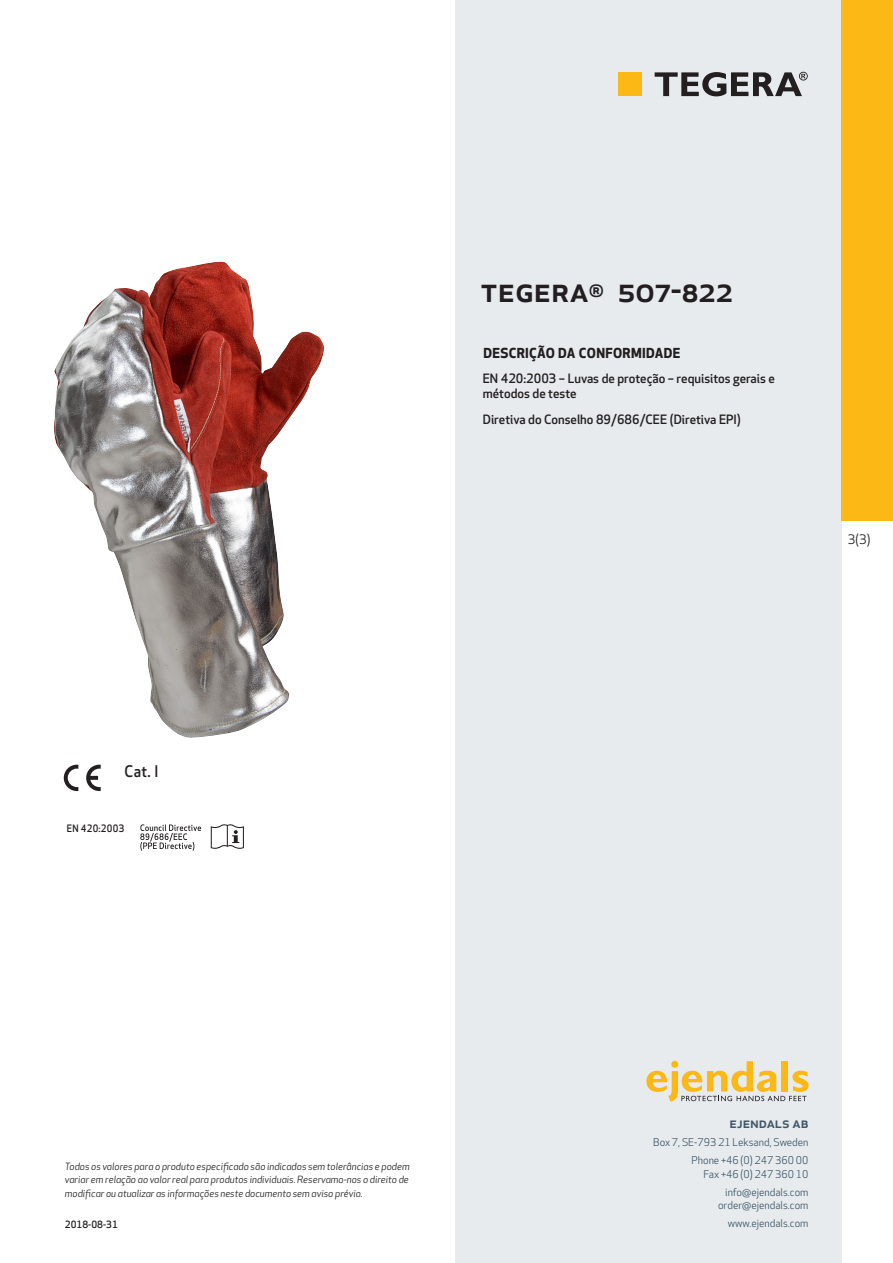
<style>
.page{position:relative;width:893px;height:1263px;background:#fff}
.page>*{position:absolute;margin:0;border:0;box-sizing:border-box;transform-origin:0 0}
.prodname{font:500 34.5px "Apex New";color:#231f20}
.Artikel{font:500 15.6px "Apex New";color:#231f20;scale:.95 1}
.t1{font:500 15px "Apex New";color:#405968}
.Compliance_body{font:700 13.5px "Apex New";letter-spacing:.025em;color:#231f20}
.t2{font:12.75px "Apex New";color:#231f20}
.Compliance_body-2{font:500 12.6px/15px "Apex New";color:#231f20}
.t3{font:10.5px/18px "Apex New";color:#405968;text-align:right}
.t4{font:500 10.05px "Apex New";color:#231f20;scale:.95 1}
.t5{font:italic 9.75px/13.5px "Apex New";color:#231f20;text-align:justify}
.t6{font:500 9.75px "Apex New";color:#231f20}
</style>
<div class="page">
<div style="left:455px;top:0;width:387px;height:1263px;background:#e8ebee"></div>
<svg style="left:646px;top:1061px;width:162px;height:40px"></svg>
<svg style="left:86px;top:765px;width:15px;height:26px"></svg>
<svg style="left:64px;top:765px;width:14px;height:26px"></svg>
<svg style="left:140px;top:824px;width:61px;height:27px"></svg>
<svg style="left:211px;top:824px;width:33px;height:25px"></svg>
<div style="left:618px;top:72px;width:24px;height:24px;background:#fcb814"></div>
<svg style="left:655px;top:72px;width:153px;height:24px"></svg>
<div style="left:842px;top:0;width:51px;height:520px;background:#fcb814"></div>
<img style="left:54px;top:262px;width:270px;height:476px">
<p class="Artikel" style="left:125px;top:761px;width:37px">Cat. I</p>
<p class="t4" style="left:67px;top:821px;width:62px">EN 420:2003</p>
<p class="prodname" style="left:480px;top:266px;width:254px">TEGERA<sup>®</sup> 507-822</p>
<p class="Compliance_body" style="left:483px;top:343px;width:198px">DESCRIÇÃO DA CONFORMIDADE</p>
<p class="Compliance_body-2" style="left:483px;top:371px;width:294px">EN 420:2003 – Luvas de proteção – requisitos gerais e métodos de teste</p>
<p class="Compliance_body-2" style="left:483px;top:411px;width:259px">Diretiva do Conselho 89/686/CEE (Diretiva EPI)</p>
<h3 class="t2" style="left:848px;top:531px;width:24px">3(3)</h3>
<p class="t5" style="left:65px;top:1159px;width:346px">Todos os valores para o produto especificado são indicados sem tolerâncias e podem variar em relação ao valor real para produtos individuais. Reservamo-nos o direito de modificar ou atualizar as informações neste documento sem aviso prévio.</p>
<p class="t6" style="left:65px;top:1218px;width:54px">2018-08-31</p>
<h3 class="t1" style="left:729px;top:1113px;width:80px">ejendals ab</h3>
<p class="t3" style="left:653px;top:1133px;width:157px">Box 7, SE-793 21 Leksand, Sweden<br>Phone +46 (0) 247 360 00</p>
<p class="t3" style="left:703px;top:1165px;width:107px">Fax +46 (0) 247 360 10 info@ejendals.com</p>
<p class="t3" style="left:718px;top:1196px;width:92px">order@ejendals.com</p>
<p class="t3" style="left:728px;top:1215px;width:82px">www.ejendals.com</p>
</div>
